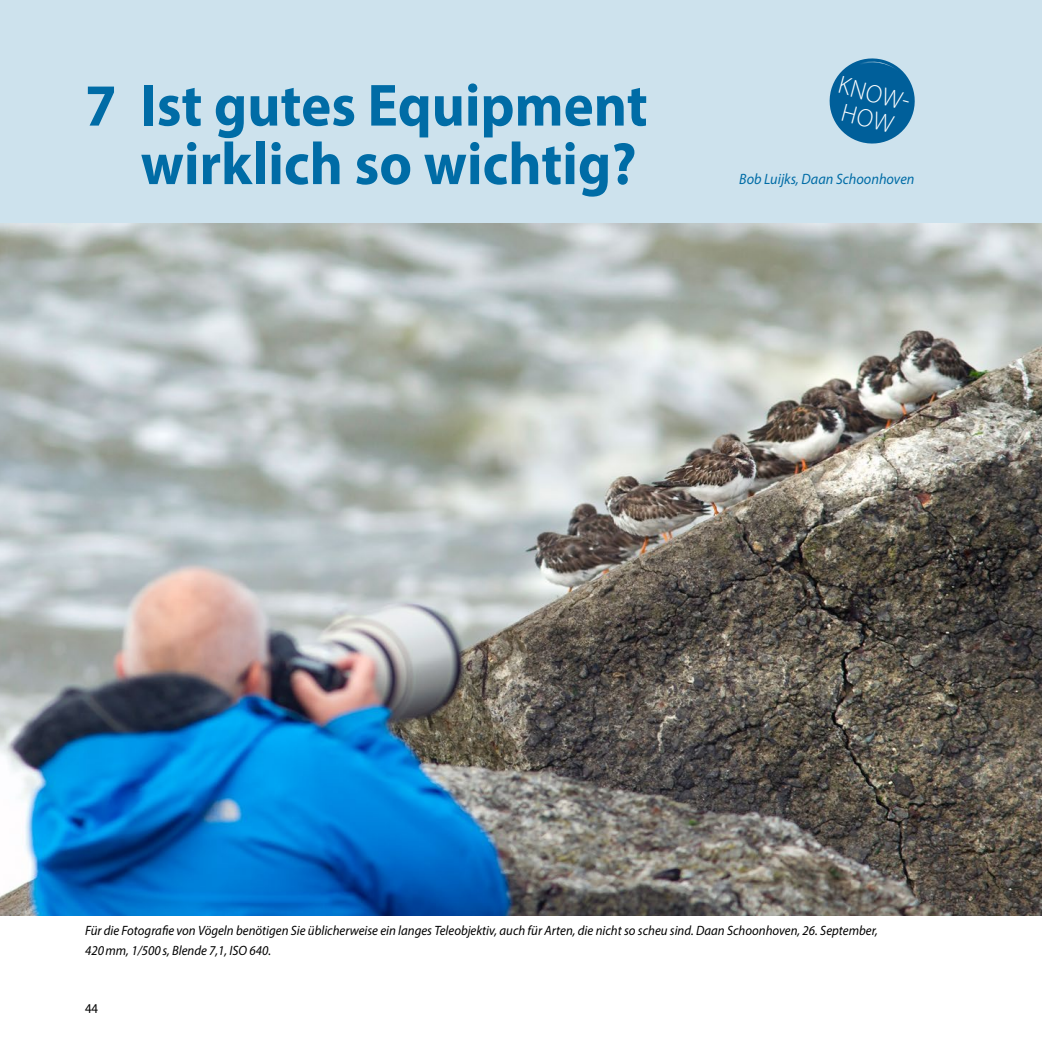
<style>
.page{position:relative;width:1042px;height:1042px;background:#fff}
.page>*{position:absolute;margin:0;border:0;box-sizing:border-box;transform-origin:0 0}
.t1{font:700 60px/58.5px "Myriad Pro";color:#006ca6;text-align:right;scale:.95 1}
.Symbole{font:300 25.5px/25.5px "Myriad Pro";color:#fff;text-align:center;scale:.95 1}
.Autor{font:italic 15px "Myriad Pro";color:#006ca6;scale:.95 1}
.BU_linksbündig_Grund{font:italic 13.5px/19.5px "Myriad Pro";color:#000;scale:.95 1}
.t2{font:13.5px "Myriad Pro";color:#000;scale:.95 1}
</style>
<div class="page">
<img style="left:0;top:223px;width:1042px;height:692px">
<div style="left:0;top:0;width:1042px;height:223px;background:#cde2ed"></div>
<svg style="left:829px;top:58px;width:86px;height:86px"></svg>
<p class="t1" style="left:85px;top:74px;width:594px">7 Ist gutes Equipment wirklich so wichtig?</p>
<p class="Symbole" style="left:842px;top:72px;width:84px;rotate:15deg">KNOW-<br>HOW</p>
<p class="Autor" style="left:739px;top:170px;width:186px">Bob Luijks, Daan Schoonhoven</p>
<p class="BU_linksbündig_Grund" style="left:85px;top:920px;width:836px">Für die Fotografie von Vögeln benötigen Sie üblicherweise ein langes Teleobjektiv, auch für Arten, die nicht so scheu sind. Daan Schoonhoven, 26. September,<br>420mm, 1/500 s, Blende 7,1, ISO 640.</p>
<p class="t2" style="left:85px;top:1000px;width:15px">44</p>
</div>
